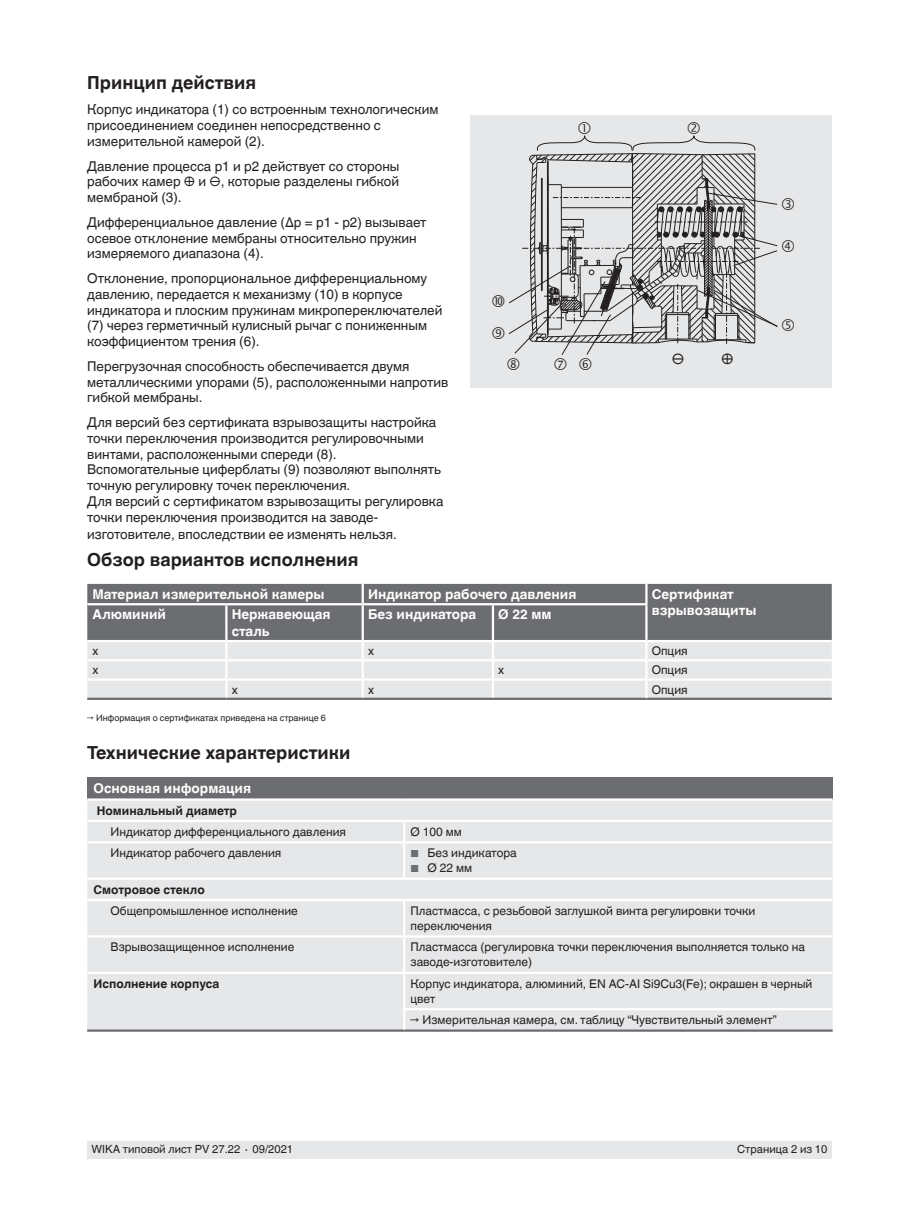
<style>
.page{position:relative;width:919px;height:1214px;background:#fff}
.page>*{position:absolute;margin:0;border:0;box-sizing:border-box;transform-origin:0 0}
.t1{font:700 18px "Helvetica World";color:#231f20}
.t2{font:15px "Helvetica World";color:#231f20}
.t3{font:13.5px/15.8px "Helvetica World";color:#231f20}
.t4{font:700 13.5px "Helvetica World";color:#fff}
.t5{font:12px/15px "Helvetica World";color:#231f20}
.t6{font:700 12px "Helvetica World";color:#231f20}
.t7{font:11.25px "Helvetica World";color:#231f20}
.t8{font:9px "Helvetica World";color:#231f20}
.s1{font-size:10.2px;color:#6c6d70}
</style>
<div class="page">
<div style="left:87px;top:1140px;width:744px;height:18px;background:#e6e7e9"></div>
<svg style="left:87px;top:1140px;width:744px;height:1px"></svg>
<div style="left:87px;top:777px;width:745px;height:22px;background:#6c6d70"></div>
<div style="left:87px;top:801px;width:745px;height:228px;background:#e6e7e9"></div>
<hr style="left:87px;top:1029px;width:317px;height:2px;background:#6c6d70">
<hr style="left:87px;top:798px;width:317px;height:2px;background:#fff">
<hr style="left:404px;top:798px;width:428px;height:2px;background:#fff">
<svg style="left:403px;top:822px;width:2px;height:19px"></svg>
<hr style="left:87px;top:841px;width:317px;height:2px;background:#fff">
<hr style="left:404px;top:841px;width:428px;height:2px;background:#fff">
<hr style="left:403px;top:843px;width:2px;height:34px;background:#fff">
<hr style="left:403px;top:901px;width:2px;height:34px;background:#fff">
<hr style="left:404px;top:935px;width:428px;height:2px;background:#fff">
<hr style="left:403px;top:937px;width:2px;height:34px;background:#fff">
<hr style="left:404px;top:971px;width:428px;height:3px;background:#fff">
<hr style="left:403px;top:1008px;width:429px;height:2px;background:#fff">
<hr style="left:404px;top:1029px;width:428px;height:2px;background:#6c6d70">
<hr style="left:87px;top:877px;width:317px;height:2px;background:#fff">
<hr style="left:404px;top:877px;width:428px;height:2px;background:#fff">
<hr style="left:87px;top:899px;width:317px;height:2px;background:#fff">
<hr style="left:404px;top:899px;width:428px;height:2px;background:#fff">
<hr style="left:87px;top:935px;width:317px;height:2px;background:#fff">
<hr style="left:87px;top:971px;width:317px;height:3px;background:#fff">
<hr style="left:403px;top:974px;width:2px;height:34px;background:#fff">
<svg style="left:403px;top:1010px;width:2px;height:19px"></svg>
<hr style="left:87px;top:819px;width:317px;height:3px;background:#fff">
<hr style="left:404px;top:819px;width:428px;height:3px;background:#fff">
<div style="left:470px;top:115px;width:361px;height:272px;background:#e6e7e9"></div>
<hr style="left:87px;top:697px;width:139px;height:3px;background:#6c6d70">
<hr style="left:226px;top:697px;width:137px;height:3px;background:#6c6d70">
<hr style="left:363px;top:697px;width:130px;height:3px;background:#6c6d70">
<hr style="left:493px;top:697px;width:153px;height:3px;background:#6c6d70">
<hr style="left:646px;top:697px;width:185px;height:3px;background:#6c6d70">
<svg style="left:87px;top:584px;width:744px;height:115px;background:#adaeb1"></svg>
<svg style="left:508px;top:135px;width:270px;height:220px"></svg>
<h1 class="t1" style="left:87px;top:73px;width:170px">Принцип действия</h1>
<p class="t3" style="left:87px;top:102px;width:352px">Корпус индикатора (1) со встроенным технологическим присоединением соединен непосредственно с измерительной камерой (2).</p>
<p class="t3" style="left:87px;top:158px;width:314px;text-align:justify">Давление процесса p1 и p2 действует со стороны рабочих камер ⊕ и ⊖, которые разделены гибкой мембраной (3).</p>
<p class="t3" style="left:87px;top:214px;width:341px">Дифференциальное давление (Δp = p1 - p2) вызывает осевое отклонение мембраны относительно пружин измеряемого диапазона (4).</p>
<p class="t3" style="left:87px;top:270px;width:356px">Отклонение, пропорциональное дифференциальному давлению, передается к механизму (10) в корпусе индикатора и плоским пружинам микропереключателей (7) через герметичный кулисный рычаг с пониженным коэффициентом трения (6).</p>
<p class="t3" style="left:87px;top:358px;width:363px">Перегрузочная способность обеспечивается двумя металлическими упорами (5), расположенными напротив гибкой мембраны.</p>
<p class="t3" style="left:87px;top:414px;width:358px">Для версий без сертификата взрывозащиты настройка точки переключения производится регулировочными винтами, расположенными спереди (8).<br>Вспомогательные циферблаты (9) позволяют выполнять точную регулировку точек переключения.<br>Для версий с сертификатом взрывозащиты регулировка точки переключения производится на заводе&shy;изготовителе, впоследствии ее изменять нельзя.</p>
<p class="t2" style="left:671px;top:350px;width:14px">⊖</p>
<p class="t2" style="left:721px;top:350px;width:14px">⊕</p>
<h1 class="t1" style="left:87px;top:549px;width:273px">Обзор вариантов исполнения</h1>
<p class="t4" style="left:93px;top:586px;width:233px">Материал измерительной камеры</p>
<p class="t4" style="left:368px;top:586px;width:210px">Индикатор рабочего давления</p>
<p class="t4" style="left:651px;top:586px;width:83px">Сертификат</p>
<p class="t4" style="left:93px;top:606px;width:75px">Алюминий</p>
<p class="t4" style="left:232px;top:606px;width:100px">Нержавеющая</p>
<p class="t4" style="left:651px;top:603px;width:106px">взрывозащиты</p>
<p class="t4" style="left:232px;top:623px;width:39px">сталь</p>
<p class="t4" style="left:368px;top:606px;width:110px">Без индикатора</p>
<p class="t4" style="left:498px;top:606px;width:55px">Ø 22 мм</p>
<p class="t5" style="left:93px;top:643px;width:7px">x</p>
<p class="t5" style="left:368px;top:643px;width:7px">x</p>
<p class="t5" style="left:651px;top:643px;width:37px">Опция</p>
<p class="t5" style="left:93px;top:662px;width:7px">x</p>
<p class="t5" style="left:498px;top:662px;width:7px">x</p>
<p class="t5" style="left:651px;top:662px;width:37px">Опция</p>
<p class="t5" style="left:232px;top:682px;width:7px">x</p>
<p class="t5" style="left:368px;top:682px;width:7px">x</p>
<p class="t5" style="left:651px;top:682px;width:37px">Опция</p>
<p class="t8" style="left:87px;top:712px;width:240px">→ Информация о сертификатах приведена на странице 6</p>
<h1 class="t1" style="left:87px;top:742px;width:265px">Технические характеристики</h1>
<p class="t4" style="left:94px;top:780px;width:159px">Основная информация</p>
<p class="t6" style="left:97px;top:803px;width:142px">Номинальный диаметр</p>
<p class="t5" style="left:111px;top:824px;width:237px">Индикатор дифференциального давления</p>
<p class="t5" style="left:410px;top:824px;width:53px">Ø 100 мм</p>
<p class="t5" style="left:111px;top:845px;width:172px">Индикатор рабочего давления</p>
<p class="t5" style="left:410px;top:845px;width:108px"><span class="s1">■</span> Без индикатора</p>
<p class="t5" style="left:410px;top:860px;width:63px"><span class="s1">■</span> Ø 22 мм</p>
<p class="t6" style="left:94px;top:882px;width:113px">Смотровое стекло</p>
<p class="t5" style="left:111px;top:903px;width:189px">Общепромышленное исполнение</p>
<p class="t5" style="left:410px;top:903px;width:346px">Пластмасса, с резьбовой заглушкой винта регулировки точки переключения</p>
<p class="t5" style="left:111px;top:939px;width:185px">Взрывозащищенное исполнение</p>
<p class="t5" style="left:410px;top:939px;width:396px">Пластмасса (регулировка точки переключения выполняется только на заводе-изготовителе)</p>
<p class="t6" style="left:94px;top:976px;width:127px">Исполнение корпуса</p>
<p class="t5" style="left:410px;top:976px;width:403px">Корпус индикатора, алюминий, EN AC-AI Si9Cu3(Fe); окрашен в черный цвет</p>
<p class="t5" style="left:410px;top:1012px;width:367px">→ Измерительная камера, см. таблицу “Чувствительный элемент”</p>
<p class="t7" style="left:91px;top:1142px;width:203px">WIKA типовой лист PV 27.22 ∙ 09/2021</p>
<p class="t7" style="left:737px;top:1142px;width:92px">Страница 2 из 10</p>
</div>
